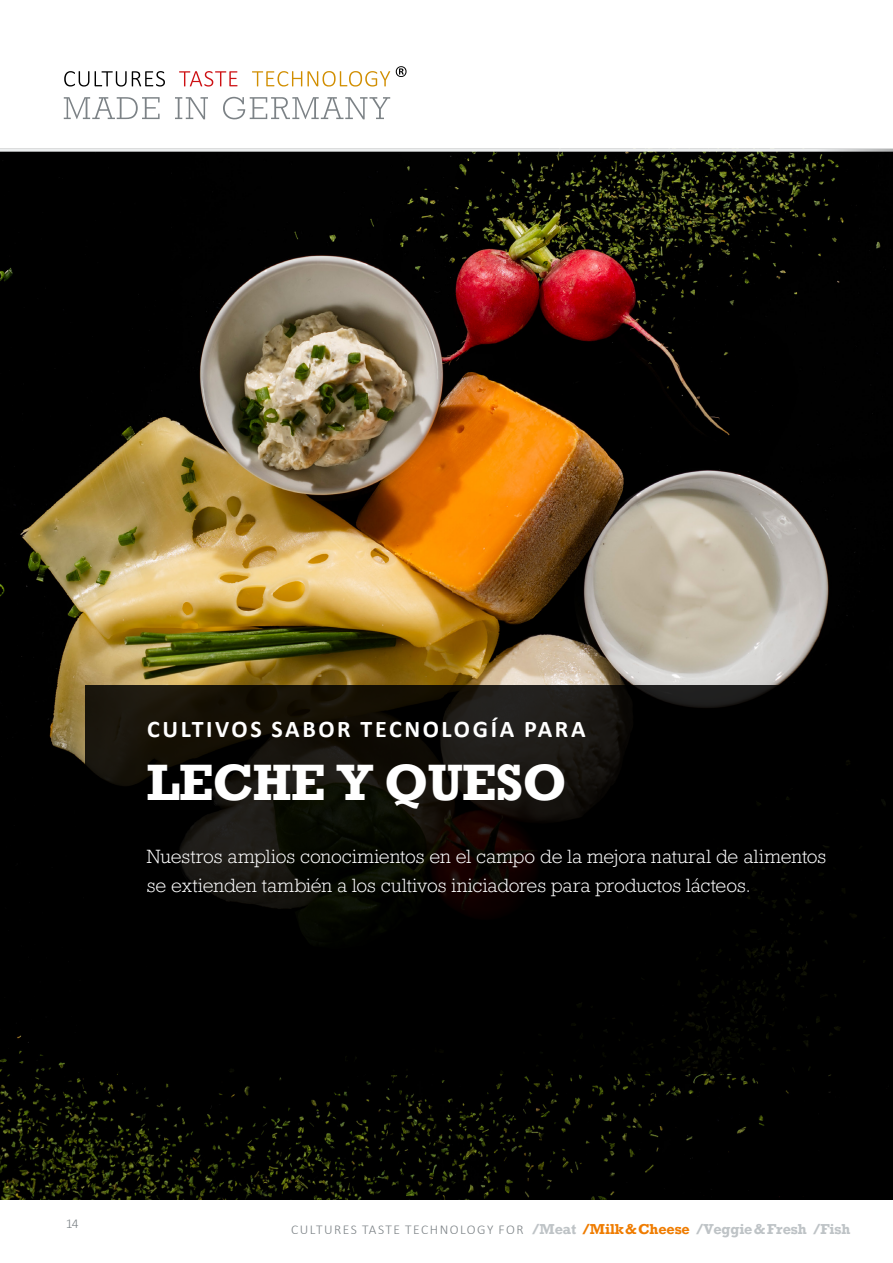
<style>
.page{position:relative;width:893px;height:1263px;background:#fff}
.page>*{position:absolute;margin:0;border:0;box-sizing:border-box;transform-origin:0 0}
.t1{font:700 48px "Rockwell Nova";letter-spacing:-.02em;color:#fff}
.t2{font:700 24px "Calibri";letter-spacing:.11em;color:#fff}
.t3{font:300 18px/28.5px "Rockwell Nova";letter-spacing:-.005em;color:#fff}
.t4{font:300 13.5px "Calibri";letter-spacing:.11em;color:#7c8286}
.s1{font-family:"Rockwell Nova";font-weight:700;color:#bec3c6}
.s2{font-family:"Rockwell Nova";font-weight:700;color:#ef7c00}
</style>
<div class="page">
<img style="left:0;top:152px;width:893px;height:1047px">
<svg style="left:85px;top:685px;width:808px;height:388px;background:#060503"></svg>
<svg style="left:0;top:70px;width:893px;height:79px"></svg>
<hr style="left:0;top:149px;width:893px;height:3px;background:#ebedee">
<svg style="left:64px;top:71px;width:25px;height:16px"></svg>
<svg style="left:95px;top:71px;width:70px;height:16px"></svg>
<svg style="left:179px;top:71px;width:58px;height:16px"></svg>
<svg style="left:252px;top:71px;width:138px;height:16px"></svg>
<svg style="left:64px;top:97px;width:96px;height:22px"></svg>
<svg style="left:175px;top:97px;width:33px;height:22px"></svg>
<svg style="left:223px;top:97px;width:167px;height:22px"></svg>
<svg style="left:396px;top:66px;width:11px;height:11px"></svg>
<h2 class="t2" style="left:147px;top:712px;width:440px">CULTIVOS SABOR TECNOLOGÍA PARA</h2>
<h1 class="t1" style="left:147px;top:752px;width:422px">LECHE Y QUESO</h1>
<p class="t3" style="left:147px;top:842px;width:681px">Nuestros amplios conocimientos en el campo de la mejora natural de alimentos se extienden también a los cultivos iniciadores para productos lácteos.</p>
<p class="t4" style="left:65px;top:1215px;width:15px">14</p>
<p class="t4" style="left:291px;top:1221px;width:561px">CULTURES TASTE TECHNOLOGY FOR <span class="s1">/Meat</span> <span class="s2">/Milk&amp;Cheese</span> <span class="s1">/Veggie&amp;Fresh /Fish</span></p>
</div>
